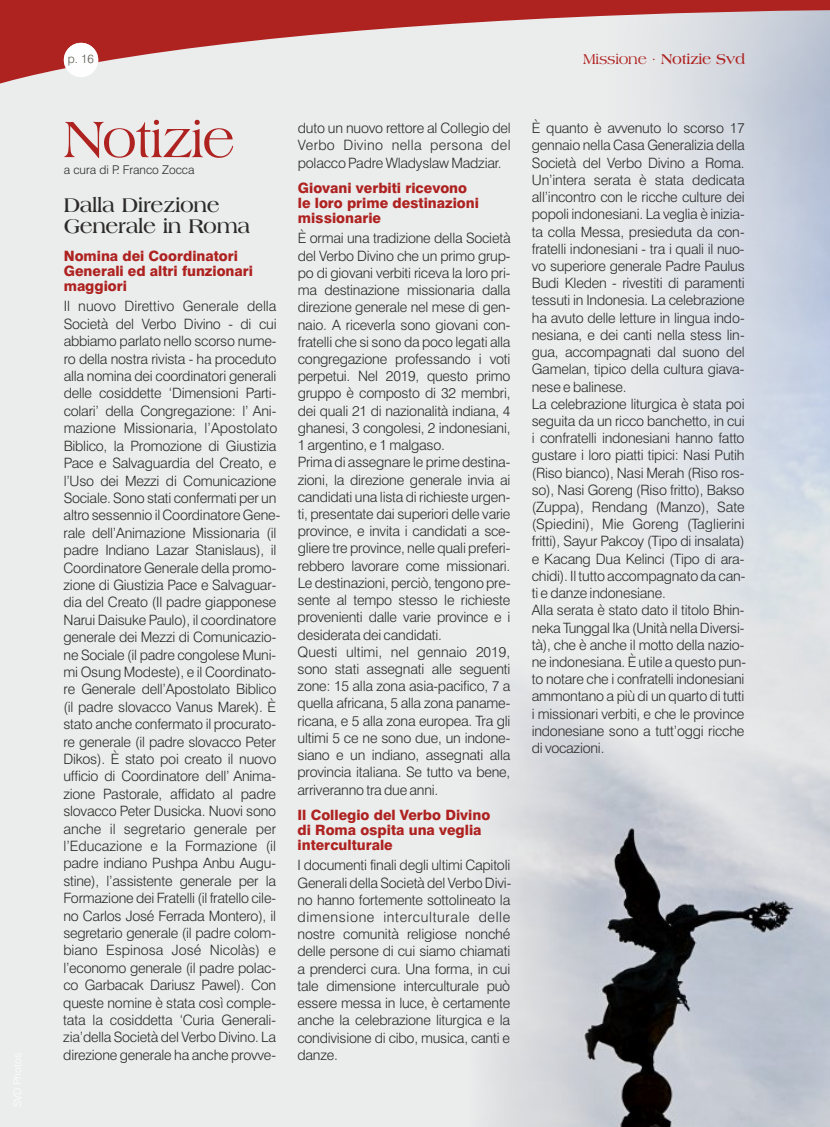
<style>
.page{position:relative;width:830px;height:1127px;background:#fff}
.page>*{position:absolute;margin:0;border:0;box-sizing:border-box;transform-origin:0 0}
.t1{font:54px "Americana BT";letter-spacing:-.03em;color:#ae2220}
.t2{font:700 21px/20.1px "Americana BT";letter-spacing:-.015em;color:#2b2a29}
.t3{font:700 15px "Americana BT";letter-spacing:-.015em;color:#ae2220}
.t4{font:300 14.25px/17.2px "Swiss 721 BT";letter-spacing:-.015em;color:#2b2a29}
.t5{font:800 14.25px/14.7px "Swiss 721 BT";color:#ae2220}
.t6{font:300 12px "Swiss 721 BT";color:#2b2a29}
.t7{font:300 12px "Swiss 721 BT";color:#5b5a50}
.s1{font-weight:400}
</style>
<div class="page">
<div style="left:0;top:0;width:829px;height:1127px;background:#ebecec"></div>
<img style="left:491px;top:87px;width:338px;height:1040px">
<svg style="left:0;top:0;width:829px;height:87px"></svg>
<div style="left:64px;top:43px;width:34px;height:34px;background:#fefefe;border-radius:50%"></div>
<p class="t7" style="left:68px;top:54px;width:28px">p. 16</p>
<p class="t3" style="left:583px;top:52px;width:163px"><span class="s1">Missione ·</span> Notizie Svd</p>
<h1 class="t1" style="left:64px;top:116px;width:172px">Notizie</h1>
<h2 class="t2" style="left:64px;top:197px;width:188px">Dalla Direzione<br>Generale in Roma</h2>
<p class="t5" style="left:64px;top:250px;width:191px">Nomina dei Coordinatori<br>Generali ed altri funzionari maggiori</p>
<p class="t4" style="left:63px;top:299px;width:218px">Il nuovo Direttivo Generale della Società del Verbo Divino - di cui abbiamo parlato nello scorso nume&shy;ro della nostra rivista - ha proceduto alla nomina dei coordinatori generali delle cosiddette ‘Dimensioni Parti&shy;colari’ della Congregazione: l’ Ani&shy;mazione Missionaria, l’Apostolato Biblico, la Promozione di Giustizia Pace e Salvaguardia del Creato, e l’Uso dei Mezzi di Comunicazione Sociale. Sono stati confermati per un altro sessennio il Coordinatore Gene&shy;rale dell’Animazione Missionaria (il padre Indiano Lazar Stanislaus), il Coordinatore Generale della promo&shy;zione di Giustizia Pace e Salvaguar&shy;dia del Creato (Il padre giapponese Narui Daisuke Paulo), il coordinatore generale dei Mezzi di Comunicazio&shy;ne Sociale (il padre congolese Muni&shy;mi Osung Modeste), e il Coordinato&shy;re Generale dell’Apostolato Biblico (il padre slovacco Vanus Marek). È stato anche confermato il procurato&shy;re generale (il padre slovacco Peter Dikos). È stato poi creato il nuovo ufficio di Coordinatore dell’ Anima&shy;zione Pastorale, affidato al padre slovacco Peter Dusicka. Nuovi sono anche il segretario generale per l’Educazione e la Formazione (il padre indiano Pushpa Anbu Augu&shy;stine), l’assistente generale per la Formazione dei Fratelli (il fratello cile&shy;no Carlos José Ferrada Montero), il segretario generale (il padre colom&shy;biano Espinosa José Nicolàs) e l’economo generale (il padre polac&shy;co Garbacak Dariusz Pawel). Con queste nomine è stata così comple&shy;tata la cosiddetta ‘Curia Generali&shy;zia’della Società del Verbo Divino. La direzione generale ha anche provve-</p>
<p class="t6" style="left:64px;top:165px;width:132px">a cura di P. Franco Zocca</p>
<p class="t4" style="left:298px;top:121px;width:214px;text-align:justify">duto un nuovo rettore al Collegio del Verbo Divino nella persona del polacco Padre Wladyslaw Madziar.</p>
<p class="t5" style="left:298px;top:182px;width:182px">Giovani verbiti ricevono le loro prime destinazioni missionarie</p>
<p class="t4" style="left:297px;top:231px;width:214px">È ormai una tradizione della Società del Verbo Divino che un primo grup&shy;po di giovani verbiti riceva la loro pri&shy;ma destinazione missionaria dalla direzione generale nel mese di gen&shy;naio. A riceverla sono giovani con&shy;fratelli che si sono da poco legati alla congregazione professando i voti perpetui. Nel 2019, questo primo gruppo è composto di 32 membri, dei quali 21 di nazionalità indiana, 4 ghanesi, 3 congolesi, 2 indonesiani, 1 argentino, e 1 malgaso.<br>Prima di assegnare le prime destina&shy;zioni, la direzione generale invia ai candidati una lista di richieste urgen&shy;ti, presentate dai superiori delle varie province, e invita i candidati a sce&shy;gliere tre province, nelle quali preferi&shy;rebbero lavorare come missionari.<br>Le destinazioni, perciò, tengono pre&shy;sente al tempo stesso le richieste provenienti dalle varie province e i desiderata dei candidati.<br>Questi ultimi, nel gennaio 2019, sono stati assegnati alle seguenti zone: 15 alla zona asia-pacifico, 7 a quella africana, 5 alla zona paname&shy;ricana, e 5 alla zona europea. Tra gli ultimi 5 ce ne sono due, un indone&shy;siano e un indiano, assegnati alla provincia italiana. Se tutto va bene, arriveranno tra due anni.</p>
<p class="t5" style="left:297px;top:809px;width:194px">Il Collegio del Verbo Divino di Roma ospita una veglia interculturale</p>
<p class="t4" style="left:297px;top:858px;width:215px;text-align:justify">I documenti finali degli ultimi Capitoli Generali della Società del Verbo Divi&shy;no hanno fortemente sottolineato la dimensione interculturale delle nostre comunità religiose nonché delle persone di cui siamo chiamati a prenderci cura. Una forma, in cui tale dimensione interculturale può essere messa in luce, è certamente anche la celebrazione liturgica e la condivisione di cibo, musica, canti e danze.</p>
<p class="t4" style="left:531px;top:121px;width:216px">È quanto è avvenuto lo scorso 17 gennaio nella Casa Generalizia della Società del Verbo Divino a Roma.<br>Un’intera serata è stata dedicata all’incontro con le ricche culture dei popoli indonesiani. La veglia è inizia&shy;ta colla Messa, presieduta da con&shy;fratelli indonesiani - tra i quali il nuo&shy;vo superiore generale Padre Paulus Budi Kleden - rivestiti di paramenti tessuti in Indonesia. La celebrazione ha avuto delle letture in lingua indo&shy;nesiana, e dei canti nella stess lin&shy;gua, accompagnati dal suono del Gamelan, tipico della cultura giava&shy;nese e balinese.<br>La celebrazione liturgica è stata poi seguita da un ricco banchetto, in cui i confratelli indonesiani hanno fatto gustare i loro piatti tipici: Nasi Putih (Riso bianco), Nasi Merah (Riso ros&shy;so), Nasi Goreng (Riso fritto), Bakso (Zuppa), Rendang (Manzo), Sate (Spiedini), Mie Goreng (Taglierini fritti), Sayur Pakcoy (Tipo di insalata) e Kacang Dua Kelinci (Tipo di ara&shy;chidi). Il tutto accompagnato da can&shy;ti e danze indonesiane.<br>Alla serata è stato dato il titolo Bhin&shy;neka Tunggal Ika (Unità nella Diversi&shy;tà), che è anche il motto della nazio&shy;ne indonesiana. È utile a questo pun&shy;to notare che i confratelli indonesiani ammontano a più di un quarto di tutti i missionari verbiti, e che le province indonesiane sono a tutt’oggi ricche di vocazioni.</p>
</div>
